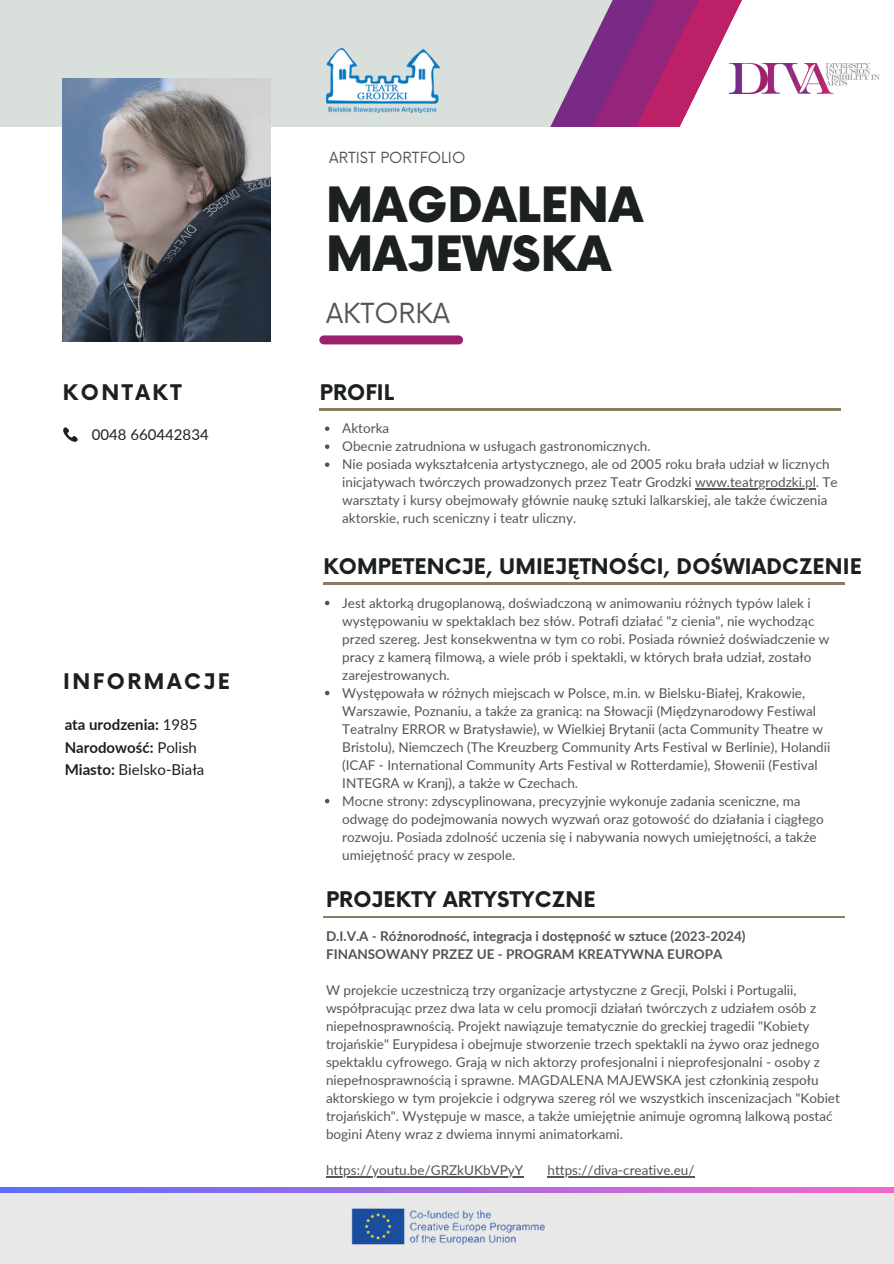
<style>
.page{position:relative;width:894px;height:1264px;background:#fff}
.page>*{position:absolute;margin:0;border:0;box-sizing:border-box;transform-origin:0 0}
.t1{font:900 47.4px/48.8px "Now";color:#1c2120}
.t2{font:27px "Now";color:#545454}
.t3{font:700 21px "Now";letter-spacing:.005em;color:#1c2120}
.t4{font:700 21px "Now";letter-spacing:.12em;color:#1c2120}
.t5{font:700 15px/22.5px "Lato";color:#1c2120}
.t6{font:15px "Lato";color:#1c2120}
.t7{font:15px "Now";color:#545454}
.t8{font:13.5px/18px "Lato";color:#545454}
.t9{font:700 13.5px/18px "Lato";color:#545454}
.s1{font-weight:400}
.s2{font-weight:700}
</style>
<div class="page">
<div style="left:0;top:1186px;width:893px;height:77px;background:#e8e8e8"></div>
<svg style="left:679px;top:0;width:43px;height:127px;fill:#bc2168"></svg>
<svg style="left:0;top:0;width:645px;height:127px;background:#cdc7cf"></svg>
<div style="left:324px;top:335px;width:134px;height:9px;background:#9d226d"></div>
<img style="left:63px;top:79px;width:208px;height:263px">
<hr style="left:319px;top:409px;width:521px;height:1px;background:#8a7d63">
<hr style="left:323px;top:916px;width:521px;height:1px;background:#8a7d63">
<img style="left:729px;top:64px;width:150px;height:29px">
<img style="left:351px;top:1208px;width:194px;height:37px">
<svg style="left:0;top:1186px;width:893px;height:6px;background:#b583e6"></svg>
<svg style="left:63px;top:427px;width:15px;height:15px"></svg>
<hr style="left:323px;top:583px;width:521px;height:1px;background:#8a7d63">
<img style="left:326px;top:49px;width:113px;height:64px">
<svg style="left:325px;top:426px;width:4px;height:5px"></svg>
<svg style="left:325px;top:444px;width:4px;height:5px"></svg>
<svg style="left:325px;top:462px;width:4px;height:5px"></svg>
<hr style="left:695px;top:488px;width:120px;height:1px;background:#545454">
<hr style="left:326px;top:1176px;width:197px;height:1px;background:#545454">
<hr style="left:547px;top:1176px;width:147px;height:1px;background:#545454">
<svg style="left:325px;top:600px;width:4px;height:5px"></svg>
<svg style="left:325px;top:690px;width:4px;height:5px"></svg>
<svg style="left:325px;top:798px;width:4px;height:5px"></svg>
<p class="t4" style="left:63px;top:380px;width:120px">KONTAKT</p>
<h1 class="t6" style="left:92px;top:425px;width:118px">0048 660442834</h1>
<p class="t4" style="left:63px;top:670px;width:168px">INFORMACJE</p>
<p class="t5" style="left:65px;top:713px;width:134px">ata urodzenia: <span class="s1">1985<br></span>Narodowość: <span class="s1">Polish</span></p>
<h3 class="t6" style="left:65px;top:760px;width:141px"><span class="s2">Miasto:</span> Bielsko-Biała</h3>
<h6 class="t7" style="left:329px;top:150px;width:138px">ARTIST PORTFOLIO</h6>
<h3 class="t1" style="left:326px;top:183px;width:318px">MAGDALENA<br>MAJEWSKA</h3>
<p class="t2" style="left:326px;top:298px;width:125px">AKTORKA</p>
<h5 class="t3" style="left:320px;top:380px;width:76px">PROFIL</h5>
<p class="t8" style="left:342px;top:419px;width:48px">Aktorka</p>
<p class="t8" style="left:342px;top:437px;width:310px">Obecnie zatrudniona w usługach gastronomicznych.</p>
<p class="t8" style="left:342px;top:455px;width:497px">Nie posiada wykształcenia artystycznego, ale od 2005 roku brała udział w licznych inicjatywach twórczych prowadzonych przez Teatr Grodzki www.teatrgrodzki.pl. Te</p>
<h3 class="t8" style="left:342px;top:491px;width:486px">warsztaty i kursy obejmowały głównie naukę sztuki lalkarskiej, ale także ćwiczenia aktorskie, ruch sceniczny i teatr uliczny.</h3>
<p class="t3" style="left:323px;top:555px;width:540px">KOMPETENCJE, UMIEJĘTNOŚCI, DOŚWIADCZENIE</p>
<p class="t8" style="left:342px;top:593px;width:488px">Jest aktorką drugoplanową, doświadczoną w animowaniu różnych typów lalek i występowaniu w spektaklach bez słów. Potrafi działać "z cienia", nie wychodząc przed szereg. Jest konsekwentna w tym co robi. Posiada również doświadczenie w pracy z kamerą filmową, a wiele prób i spektakli, w których brała udział, zostało zarejestrowanych.</p>
<p class="t8" style="left:342px;top:683px;width:489px">Występowała w różnych miejscach w Polsce, m.in. w Bielsku-Białej, Krakowie, Warszawie, Poznaniu, a także za granicą: na Słowacji (Międzynarodowy Festiwal Teatralny ERROR w Bratysławie), w Wielkiej Brytanii (acta Community Theatre w Bristolu), Niemczech (The Kreuzberg Community Arts Festival w Berlinie), Holandii (ICAF - International Community Arts Festival w Rotterdamie), Słowenii (Festival INTEGRA w Kranj), a także w Czechach.<br>Mocne strony: zdyscyplinowana, precyzyjnie wykonuje zadania sceniczne, ma odwagę do podejmowania nowych wyzwań oraz gotowość do działania i ciągłego rozwoju. Posiada zdolność uczenia się i nabywania nowych umiejętności, a także umiejętność pracy w zespole.</p>
<h3 class="t3" style="left:326px;top:888px;width:271px">PROJEKTY ARTYSTYCZNE</h3>
<h3 class="t9" style="left:326px;top:927px;width:421px">D.I.V.A - Różnorodność, integracja i dostępność w sztuce (2023-2024)<br>FINANSOWANY PRZEZ UE - PROGRAM KREATYWNA EUROPA</h3>
<h5 class="t8" style="left:326px;top:981px;width:515px">W projekcie uczestniczą trzy organizacje artystyczne z Grecji, Polski i Portugalii, współpracując przez dwa lata w celu promocji działań twórczych z udziałem osób z niepełnosprawnością. Projekt nawiązuje tematycznie do greckiej tragedii "Kobiety trojańskie" Eurypidesa i obejmuje stworzenie trzech spektakli na żywo oraz jednego spektaklu cyfrowego. Grają w nich aktorzy profesjonalni i nieprofesjonalni - osoby z niepełnosprawnością i sprawne. MAGDALENA MAJEWSKA jest członkinią zespołu aktorskiego w tym projekcie i odgrywa szereg ról we wszystkich inscenizacjach "Kobiet trojańskich". Występuje w masce, a także umiejętnie animuje ogromną lalkową postać bogini Ateny wraz z dwiema innymi animatorkami.</h5>
<p class="t8" style="left:326px;top:1161px;width:199px">https://youtu.be/GRZkUKbVPyY</p>
<p class="t8" style="left:547px;top:1161px;width:149px">https://diva-creative.eu/</p>
</div>
